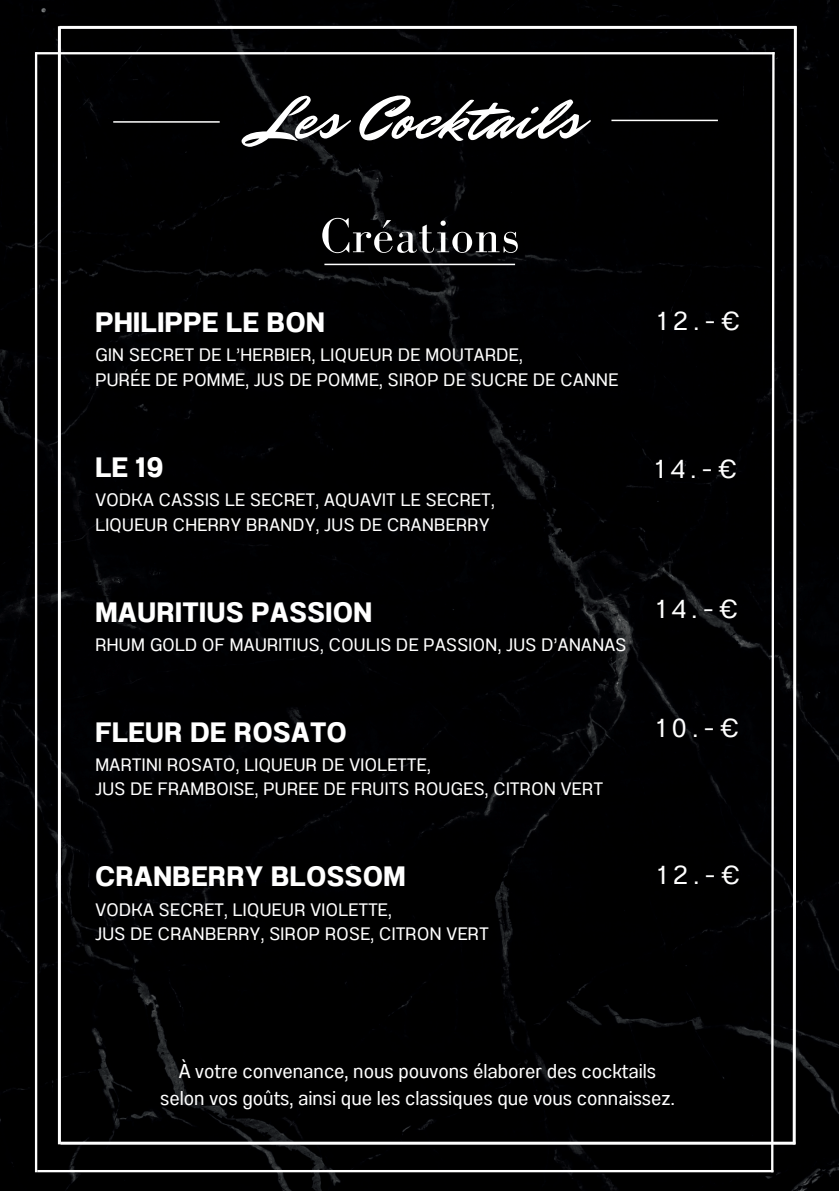
<style>
.page{position:relative;width:839px;height:1191px;background:#fff}
.page>*{position:absolute;margin:0;border:0;box-sizing:border-box;transform-origin:0 0}
.t1{font:62.4px "Mr Dafoe";letter-spacing:.03em;color:#fff}
.t2{font:50.2px "Bodoni FLF";letter-spacing:.01em;color:#fff}
.t3{font:28px "Anantason Bold Wd 87";letter-spacing:.025em;color:#fff}
.t4{font:26px "Anantason Wd 87";letter-spacing:.23em;color:#fff}
.t5{font:20px/27px "Anantason Wd 87";color:#fff;text-align:center}
.t6{font:18px/24.4px "Anantason Wd 87";letter-spacing:.025em;color:#fff}
</style>
<div class="page">
<div style="left:0;top:0;width:838px;height:1191px;background:#000001"></div>
<hr style="left:37px;top:1170px;width:736px;height:2px;background:#fff">
<hr style="left:35px;top:52px;width:2px;height:1120px;background:#fff">
<svg style="left:769px;top:50px;width:6px;height:1125px"></svg>
<hr style="left:36px;top:52px;width:738px;height:2px;background:#fff">
<hr style="left:61px;top:1142px;width:734px;height:3px;background:#fff">
<hr style="left:58px;top:26px;width:3px;height:1118px;background:#fff">
<svg style="left:791px;top:23px;width:7px;height:1124px"></svg>
<hr style="left:59px;top:26px;width:737px;height:3px;background:#fff">
<hr style="left:113px;top:121px;width:107px;height:2px;background:#fff">
<hr style="left:611px;top:120px;width:106px;height:1px;background:#fff">
<hr style="left:324px;top:264px;width:191px;height:1px;background:#fff">
<h1 class="t1" style="left:255px;top:76px;width:326px">Les Cocktails</h1>
<h2 class="t2" style="left:320px;top:208px;width:200px">Créations</h2>
<h3 class="t3" style="left:95px;top:300px;width:231px">PHILIPPE LE BON</h3>
<p class="t6" style="left:95px;top:343px;width:524px">GIN SECRET DE L’HERBIER, LIQUEUR DE MOUTARDE,<br>PURÉE DE POMME, JUS DE POMME, SIROP DE SUCRE DE CANNE</p>
<h3 class="t3" style="left:95px;top:445px;width:69px">LE 19</h3>
<p class="t6" style="left:95px;top:488px;width:400px">VODKA CASSIS LE SECRET, AQUAVIT LE SECRET,<br>LIQUEUR CHERRY BRANDY, JUS DE CRANBERRY</p>
<h3 class="t3" style="left:95px;top:590px;width:278px">MAURITIUS PASSION</h3>
<p class="t6" style="left:95px;top:633px;width:532px">RHUM GOLD OF MAURITIUS, COULIS DE PASSION, JUS D’ANANAS</p>
<h3 class="t3" style="left:95px;top:710px;width:253px">FLEUR DE ROSATO</h3>
<p class="t6" style="left:95px;top:753px;width:509px">MARTINI ROSATO, LIQUEUR DE VIOLETTE,<br>JUS DE FRAMBOISE, PUREE DE FRUITS ROUGES, CITRON VERT</p>
<h3 class="t3" style="left:95px;top:855px;width:312px">CRANBERRY BLOSSOM</h3>
<p class="t6" style="left:95px;top:897px;width:394px">VODKA SECRET, LIQUEUR VIOLETTE,<br>JUS DE CRANBERRY, SIROP ROSE, CITRON VERT</p>
<h3 class="t4" style="left:658px;top:300px;width:84px">12.-€</h3>
<h3 class="t4" style="left:656px;top:448px;width:83px">14.-€</h3>
<h3 class="t4" style="left:657px;top:588px;width:83px">14.-€</h3>
<h3 class="t4" style="left:657px;top:707px;width:84px">10.-€</h3>
<h3 class="t4" style="left:658px;top:855px;width:84px">12.-€</h3>
<p class="t5" style="left:160px;top:1058px;width:516px">À votre convenance, nous pouvons élaborer des cocktails selon vos goûts, ainsi que les classiques que vous connaissez.</p>
</div>
